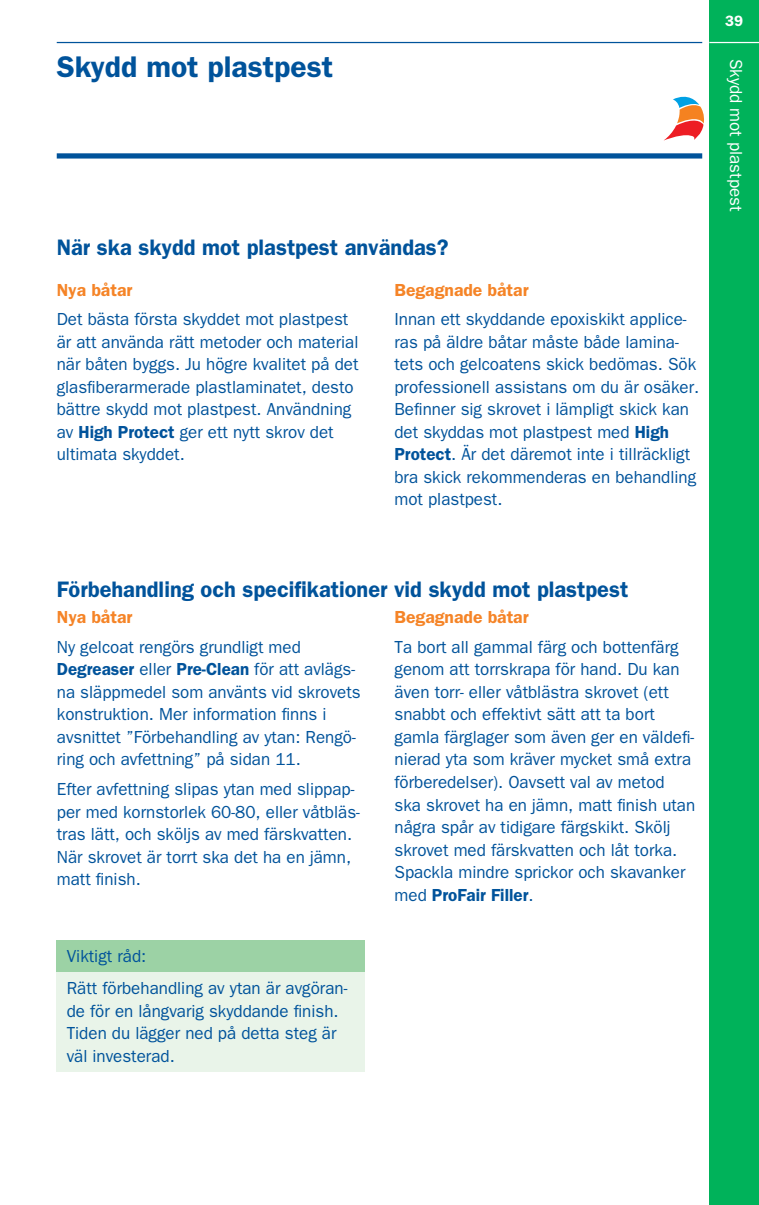
<style>
.page{position:relative;width:759px;height:1205px;background:#fff}
.page>*{position:absolute;margin:0;border:0;box-sizing:border-box;transform-origin:0 0}
.t1{font:600 30px "ITC Franklin Gothic Std";color:#00539b}
.t2{font:600 22.5px "ITC Franklin Gothic Std";color:#00539b}
.t3{font:17.5px/22.5px "ITC Franklin Gothic Std";color:#00539b}
.t4{font:600 17.5px "ITC Franklin Gothic Std";color:#f58427}
.t5{font:17.5px "ITC Franklin Gothic Std";color:#fff}
.t6{font:600 15px "ITC Franklin Gothic Std";color:#fff}
.s1{font-weight:600}
</style>
<div class="page">
<svg style="left:664px;top:96px;width:40px;height:45px"></svg>
<div style="left:57px;top:153px;width:645px;height:6px;background:#00539b"></div>
<hr style="left:57px;top:42px;width:645px;height:1px;background:#00539b">
<div style="left:709px;top:0;width:49px;height:1205px;background:#00b25a"></div>
<div style="left:57px;top:940px;width:307px;height:32px;background:#9cd2a5"></div>
<div style="left:57px;top:972px;width:307px;height:99px;background:#e9f4e9"></div>
<hr style="left:709px;top:42px;width:49px;height:1px;background:#fff">
<h1 class="t1" style="left:57px;top:49px;width:278px">Skydd mot plastpest</h1>
<p class="t2" style="left:57px;top:234px;width:393px">När ska skydd mot plastpest användas?</p>
<p class="t4" style="left:57px;top:279px;width:77px">Nya båtar</p>
<p class="t3" style="left:57px;top:308px;width:303px">Det bästa första skyddet mot plastpest är att använda rätt metoder och material när båten byggs. Ju högre kvalitet på det glasfiberarmerade plastlaminatet, desto bättre skydd mot plastpest. Användning av <span class="s1">High Protect</span> ger ett nytt skrov det ultimata skyddet.</p>
<p class="t4" style="left:394px;top:279px;width:136px">Begagnade båtar</p>
<p class="t3" style="left:394px;top:308px;width:306px">Innan ett skyddande epoxiskikt applice&shy;ras på äldre båtar måste både lamina&shy;tets och gelcoatens skick bedömas. Sök professionell assistans om du är osäker.<br>Befinner sig skrovet i lämpligt skick kan det skyddas mot plastpest med <span class="s1">High Protect</span>. Är det däremot inte i tillräckligt bra skick rekommenderas en behandling mot plastpest.</p>
<p class="t6" style="left:725px;top:12px;width:20px">39</p>
<p class="t5" style="left:746px;top:59px;width:154px;rotate:90deg">Skydd mot plastpest</p>
<p class="t2" style="left:57px;top:575px;width:572px">Förbehandling och specifikationer vid skydd mot plastpest</p>
<p class="t4" style="left:57px;top:607px;width:77px">Nya båtar</p>
<p class="t3" style="left:57px;top:636px;width:305px">Ny gelcoat rengörs grundligt med <span class="s1">Degreaser</span> eller <span class="s1">Pre-Clean</span> för att avlägs&shy;na släppmedel som använts vid skrovets konstruktion. Mer information finns i avsnittet ”Förbehandling av ytan: Rengö&shy;ring och avfettning” på sidan 11.</p>
<p class="t3" style="left:57px;top:778px;width:304px">Efter avfettning slipas ytan med slippap&shy;per med kornstorlek 60-80, eller våtbläs&shy;tras lätt, och sköljs av med färskvatten.<br>När skrovet är torrt ska det ha en jämn, matt finish.</p>
<p class="t3" style="left:67px;top:940px;width:282px;line-height:32px">Viktigt råd:<br>Rätt förbehandling av ytan är avgöran-</p>
<p class="t3" style="left:67px;top:999px;width:273px;text-align:justify">de för en långvarig skyddande finish.<br>Tiden du lägger ned på detta steg är väl investerad.</p>
<p class="t4" style="left:394px;top:607px;width:136px">Begagnade båtar</p>
<p class="t3" style="left:394px;top:636px;width:302px">Ta bort all gammal färg och bottenfärg genom att torrskrapa för hand. Du kan även torr- eller våtblästra skrovet (ett snabbt och effektivt sätt att ta bort gamla färglager som även ger en väldefi&shy;nierad yta som kräver mycket små extra förberedelser). Oavsett val av metod ska skrovet ha en jämn, matt finish utan några spår av tidigare färgskikt. Skölj skrovet med färskvatten och låt torka.<br>Spackla mindre sprickor och skavanker med <span class="s1">ProFair Filler</span>.</p>
</div>
